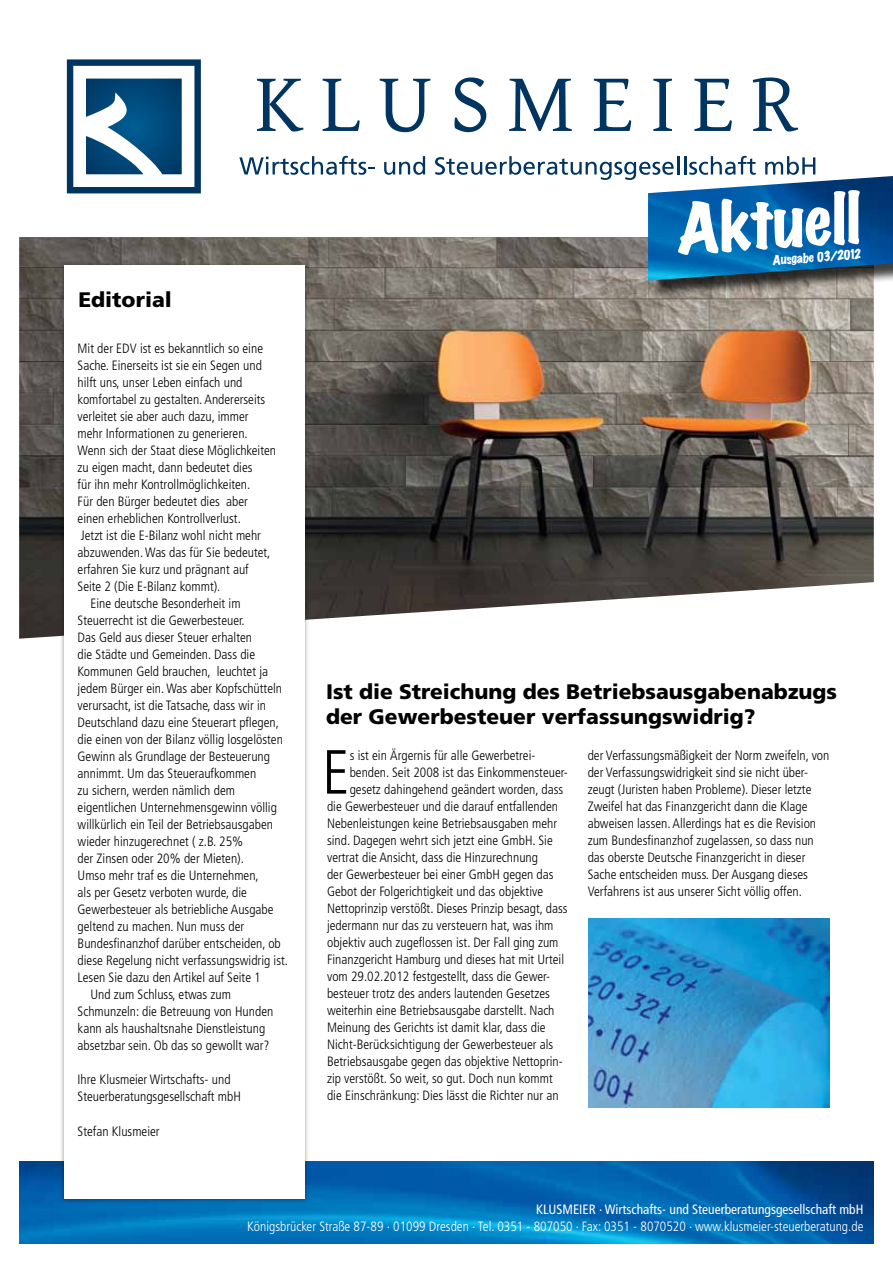
<style>
.page{position:relative;width:893px;height:1263px;background:#fff}
.page>*{position:absolute;margin:0;border:0;box-sizing:border-box;transform-origin:0 0}
.t1{font:63px "Marker Wide";color:#fff}
.t2{font:300 condensed 62.25px "Frutiger";color:#000}
.t3{font:900 21px/25.2px "Frutiger";color:#000}
.t4{font:300 condensed 13.5px/17px "Frutiger";color:#000}
.t5{font:300 condensed 13.5px "Frutiger";color:#fff}
.t6{font:condensed 13.5px "Frutiger";color:#fff}
.t7{font:12px "Marker Wide";color:#fff}
</style>
<div class="page">
<img style="left:19px;top:237px;width:855px;height:402px">
<img style="left:19px;top:1161px;width:855px;height:83px">
<div style="left:59px;top:261px;width:250px;height:943px;background:#000;opacity:.35"></div>
<div style="left:64px;top:266px;width:241px;height:933px;background:#fff"></div>
<svg style="left:257px;top:79px;width:46px;height:53px"></svg>
<svg style="left:323px;top:79px;width:37px;height:52px"></svg>
<svg style="left:380px;top:79px;width:50px;height:53px"></svg>
<svg style="left:455px;top:78px;width:31px;height:54px"></svg>
<svg style="left:509px;top:79px;width:63px;height:52px"></svg>
<svg style="left:594px;top:79px;width:37px;height:52px"></svg>
<svg style="left:653px;top:79px;width:19px;height:52px"></svg>
<svg style="left:694px;top:79px;width:38px;height:52px"></svg>
<svg style="left:753px;top:78px;width:45px;height:54px"></svg>
<svg style="left:67px;top:59px;width:134px;height:134px"></svg>
<svg style="left:239px;top:156px;width:135px;height:19px"></svg>
<svg style="left:384px;top:156px;width:41px;height:19px"></svg>
<svg style="left:435px;top:156px;width:321px;height:24px"></svg>
<svg style="left:765px;top:156px;width:50px;height:19px"></svg>
<div style="left:650px;top:178px;width:243px;height:121px;background:#000;opacity:.75"></div>
<img style="left:648px;top:176px;width:245px;height:105px">
<img style="left:588px;top:918px;width:241px;height:189px">
<h3 class="t3" style="left:78px;top:287px;width:95px">Editorial</h3>
<p class="t4" style="left:78px;top:340px;width:187px">Mit der EDV ist es bekanntlich so eine</p>
<p class="t4" style="left:78px;top:357px;width:186px">Sache. Einerseits ist sie ein Segen und</p>
<p class="t4" style="left:78px;top:374px;width:166px">hilft uns, unser Leben einfach und</p>
<p class="t4" style="left:78px;top:391px;width:189px">komfortabel zu gestalten. Andererseits</p>
<p class="t4" style="left:78px;top:408px;width:172px">verleitet sie aber auch dazu, immer</p>
<p class="t4" style="left:78px;top:425px;width:172px">mehr Informationen zu generieren.</p>
<p class="t4" style="left:78px;top:442px;width:200px">Wenn sich der Staat diese Möglichkeiten</p>
<p class="t4" style="left:78px;top:459px;width:176px">zu eigen macht, dann bedeutet dies</p>
<p class="t4" style="left:78px;top:476px;width:174px">für ihn mehr Kontrollmöglichkeiten.</p>
<p class="t4" style="left:78px;top:493px;width:172px">Für den Bürger bedeutet dies aber</p>
<p class="t4" style="left:78px;top:510px;width:165px">einen erheblichen Kontrollverlust.</p>
<p class="t4" style="left:81px;top:527px;width:182px">Jetzt ist die E-Bilanz wohl nicht mehr</p>
<p class="t4" style="left:78px;top:544px;width:194px">abzuwenden. Was das für Sie bedeutet,</p>
<p class="t4" style="left:78px;top:561px;width:173px">erfahren Sie kurz und prägnant auf</p>
<p class="t4" style="left:78px;top:578px;width:144px">Seite 2 (Die E-Bilanz kommt).</p>
<p class="t4" style="left:90px;top:595px;width:152px">Eine deutsche Besonderheit im</p>
<p class="t4" style="left:78px;top:612px;width:169px">Steuerrecht ist die Gewerbesteuer.</p>
<p class="t4" style="left:78px;top:629px;width:176px">Das Geld aus dieser Steuer erhalten</p>
<p class="t4" style="left:78px;top:646px;width:179px">die Städte und Gemeinden. Dass die</p>
<p class="t4" style="left:78px;top:663px;width:192px">Kommunen Geld brauchen, leuchtet ja</p>
<p class="t4" style="left:78px;top:680px;width:206px">jedem Bürger ein. Was aber Kopfschütteln</p>
<p class="t4" style="left:78px;top:697px;width:190px">verursacht, ist die Tatsache, dass wir in</p>
<p class="t4" style="left:78px;top:714px;width:203px">Deutschland dazu eine Steuerart pflegen,</p>
<p class="t4" style="left:78px;top:731px;width:207px">die einen von der Bilanz völlig losgelösten</p>
<p class="t4" style="left:78px;top:748px;width:194px">Gewinn als Grundlage der Besteuerung</p>
<p class="t4" style="left:78px;top:765px;width:180px">annimmt. Um das Steueraufkommen</p>
<p class="t4" style="left:78px;top:782px;width:159px">zu sichern, werden nämlich dem</p>
<p class="t4" style="left:78px;top:799px;width:201px">eigentlichen Unternehmensgewinn völlig</p>
<p class="t4" style="left:78px;top:816px;width:197px">willkürlich ein Teil der Betriebsausgaben</p>
<p class="t4" style="left:78px;top:833px;width:167px">wieder hinzugerechnet ( z.B. 25%</p>
<p class="t4" style="left:78px;top:850px;width:168px">der Zinsen oder 20% der Mieten).</p>
<p class="t4" style="left:78px;top:867px;width:183px">Umso mehr traf es die Unternehmen,</p>
<p class="t4" style="left:78px;top:884px;width:171px">als per Gesetz verboten wurde, die</p>
<p class="t4" style="left:78px;top:901px;width:198px">Gewerbesteuer als betriebliche Ausgabe</p>
<p class="t4" style="left:78px;top:918px;width:168px">geltend zu machen. Nun muss der</p>
<p class="t4" style="left:78px;top:935px;width:205px">Bundesfinanzhof darüber entscheiden, ob</p>
<p class="t4" style="left:78px;top:952px;width:212px">diese Regelung nicht verfassungswidrig ist.</p>
<p class="t4" style="left:78px;top:969px;width:185px">Lesen Sie dazu den Artikel auf Seite 1</p>
<p class="t4" style="left:90px;top:986px;width:142px">Und zum Schluss, etwas zum</p>
<p class="t4" style="left:78px;top:1003px;width:197px">Schmunzeln: die Betreuung von Hunden</p>
<p class="t4" style="left:78px;top:1020px;width:189px">kann als haushaltsnahe Dienstleistung</p>
<p class="t4" style="left:78px;top:1037px;width:193px">absetzbar sein. Ob das so gewollt war?</p>
<p class="t4" style="left:78px;top:1071px;width:165px">Ihre Klusmeier Wirtschafts- und<br>Steuerberatungsgesellschaft mbH</p>
<p class="t4" style="left:78px;top:1122px;width:84px">Stefan Klusmeier</p>
<h1 class="t1" style="left:674px;top:198px;width:185px;rotate:-4deg">Aktuell</h1>
<p class="t7" style="left:772px;top:254px;width:90px;rotate:-4deg">Ausgabe 03/2012</p>
<h3 class="t3" style="left:326px;top:679px;width:512px">Ist die Streichung des Betriebsausgabenabzugs der Gewerbesteuer verfassungswidrig?</h3>
<h2 class="t2" style="left:322px;top:737px;width:29px">E</h2>
<p class="t4" style="left:350px;top:747px;width:187px">s ist ein Ärgernis für alle Gewerbetrei-</p>
<p class="t4" style="left:588px;top:747px;width:243px">der Verfassungsmäßigkeit der Norm zweifeln, von der Verfassungswidrigkeit sind sie nicht über&shy;zeugt (Juristen haben Probleme). Dieser letzte Zweifel hat das Finanzgericht dann die Klage abweisen lassen. Allerdings hat es die Revision zum Bundesfinanzhof zugelassen, so dass nun das oberste Deutsche Finanzgericht in dieser Sache entscheiden muss. Der Ausgang dieses Verfahrens ist aus unserer Sicht völlig offen.</p>
<p class="t4" style="left:350px;top:764px;width:220px">benden. Seit 2008 ist das Einkommensteuer-</p>
<p class="t4" style="left:350px;top:781px;width:215px">gesetz dahingehend geändert worden, dass</p>
<p class="t4" style="left:327px;top:798px;width:232px">die Gewerbesteuer und die darauf entfallenden</p>
<p class="t4" style="left:327px;top:815px;width:232px">Nebenleistungen keine Betriebsausgaben mehr</p>
<p class="t4" style="left:327px;top:832px;width:227px">sind. Dagegen wehrt sich jetzt eine GmbH. Sie</p>
<p class="t4" style="left:327px;top:849px;width:213px">vertrat die Ansicht, dass die Hinzurechnung</p>
<p class="t4" style="left:327px;top:866px;width:228px">der Gewerbesteuer bei einer GmbH gegen das</p>
<p class="t4" style="left:327px;top:883px;width:218px">Gebot der Folgerichtigkeit und das objektive</p>
<p class="t4" style="left:327px;top:900px;width:242px">Nettoprinzip verstößt. Dieses Prinzip besagt, dass</p>
<p class="t4" style="left:327px;top:917px;width:228px">jedermann nur das zu versteuern hat, was ihm</p>
<p class="t4" style="left:327px;top:934px;width:233px">objektiv auch zugeflossen ist. Der Fall ging zum</p>
<p class="t4" style="left:327px;top:951px;width:238px">Finanzgericht Hamburg und dieses hat mit Urteil</p>
<p class="t4" style="left:327px;top:968px;width:225px">vom 29.02.2012 festgestellt, dass die Gewer-</p>
<p class="t4" style="left:327px;top:985px;width:224px">besteuer trotz des anders lautenden Gesetzes</p>
<p class="t4" style="left:327px;top:1002px;width:229px">weiterhin eine Betriebsausgabe darstellt. Nach</p>
<p class="t4" style="left:327px;top:1019px;width:220px">Meinung des Gerichts ist damit klar, dass die</p>
<p class="t4" style="left:327px;top:1036px;width:228px">Nicht-Berücksichtigung der Gewerbesteuer als</p>
<p class="t4" style="left:327px;top:1053px;width:237px">Betriebsausgabe gegen das objektive Nettoprin-</p>
<p class="t4" style="left:327px;top:1070px;width:227px">zip verstößt. So weit, so gut. Doch nun kommt</p>
<p class="t4" style="left:327px;top:1087px;width:233px">die Einschränkung: Dies lässt die Richter nur an</p>
<p class="t6" style="left:536px;top:1201px;width:329px">KLUSMEIER . Wirtschafts- und Steuerberatungsgesellschaft mbH</p>
<p class="t5" style="left:247px;top:1218px;width:618px">Königsbrücker Straße 87-89 . 01099 Dresden . Tel. 0351 - 807050 . Fax: 0351 - 8070520 . www.klusmeier-steuerberatung.de</p>
</div>
